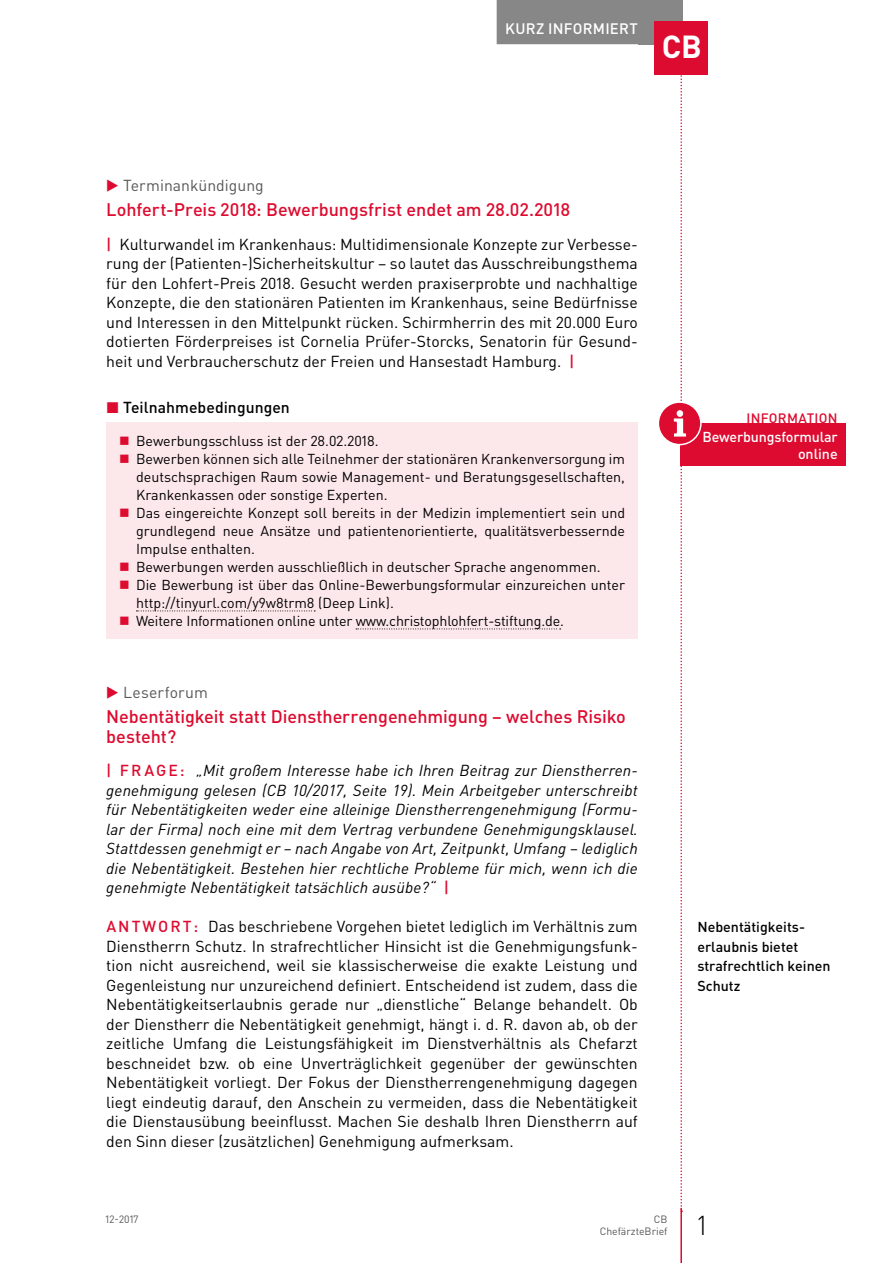
<style>
.page{position:relative;width:893px;height:1263px;background:#fff}
.page>*{position:absolute;margin:0;border:0;box-sizing:border-box;transform-origin:0 0}
.t1{font:700 31.5px "DIN Pro";color:#fff}
.t2{font:300 27px "DIN Pro";color:#000}
.t3{font:500 18px/20.1px "DIN Pro";color:#dd0b2f}
.t4{font:15.75px/19.5px "DIN Pro";color:#000;text-align:justify}
.t5{font:italic 15.75px/19.5px "DIN Pro";letter-spacing:.01em;color:#000;text-align:justify}
.t6{font:15.75px "DIN Pro";color:#575756}
.t7{font:500 15.75px "DIN Pro";letter-spacing:.005em;color:#000}
.t8{font:500 15.75px "DIN Pro";color:#dd0b2f}
.t9{font:500 15px "DIN Pro";letter-spacing:.015em;color:#fff}
.t10{font:14.25px/18px "DIN Pro";color:#000}
.t11{font:500 14.25px/19.5px "DIN Pro";color:#000}
.t12{font:500 14.25px/17.2px "DIN Pro";letter-spacing:-.01em;color:#fff;text-align:right}
.t13{font:500 13.5px "DIN Pro";color:#dd0b2f}
.t14{font:10.5px/12.8px "DIN Pro";color:#575756;text-align:right}
.s1{color:#dd0b2f}
.s2{font-weight:500;color:#dd0b2f}
.s3{font-weight:500;font-style:normal;color:#dd0b2f}
</style>
<div class="page">
<div style="left:638px;top:0;width:44px;height:44px;background:#878787"></div>
<hr style="left:680px;top:1208px;width:2px;height:55px;background:#dd0b2f">
<div style="left:655px;top:21px;width:53px;height:53px;background:#dd0b2f"></div>
<div style="left:497px;top:0;width:149px;height:44px;background:#878787"></div>
<div style="left:106px;top:422px;width:532px;height:217px;background:#fce7ea"></div>
<svg style="left:136px;top:610px;width:179px;height:1px"></svg>
<svg style="left:356px;top:628px;width:205px;height:1px"></svg>
<div style="left:680px;top:423px;width:166px;height:43px;background:#dd0b2f"></div>
<div style="left:658px;top:402px;width:43px;height:43px;background:#dd0b2f;border-radius:50%"></div>
<div style="left:658px;top:401px;width:44px;height:44px;border:2px solid #fff;border-radius:50%"></div>
<svg style="left:674px;top:0;width:12px;height:1212px"></svg>
<p class="t9" style="left:505px;top:18px;width:134px">Kurz informiert</p>
<h1 class="t1" style="left:662px;top:26px;width:42px">CB</h1>
<p class="t6" style="left:106px;top:175px;width:159px"><span class="s1">▶</span> Terminankündigung</p>
<p class="t3" style="left:106px;top:198px;width:465px">Lohfert-Preis 2018: Bewerbungsfrist endet am 28.02.2018</p>
<p class="t4" style="left:106px;top:234px;width:533px"><span class="s2">|</span> Kulturwandel im Krankenhaus: Multidimensionale Konzepte zur Verbesse&shy;rung der (Patienten-)Sicherheitskultur – so lautet das Ausschreibungsthema für den Lohfert-Preis 2018. Gesucht werden praxiserprobte und nachhaltige Konzepte, die den stationären Patienten im Krankenhaus, seine Bedürfnisse und Interessen in den Mittelpunkt rücken. Schirmherrin des mit 20.000 Euro dotierten Förderpreises ist Cornelia Prüfer-Storcks, Senatorin für Gesund&shy;heit und Verbraucherschutz der Freien und Hansestadt Hamburg. <span class="s2">|</span></p>
<p class="t7" style="left:106px;top:397px;width:185px"><span class="s1">◼</span> Teilnahmebedingungen</p>
<p class="t10" style="left:136px;top:431px;width:491px">Bewerbungsschluss ist der 28.02.2018.<br>Bewerben können sich alle Teilnehmer der stationären Krankenversorgung im deutschsprachigen Raum sowie Management- und Beratungsgesellschaften, Krankenkassen oder sonstige Experten.<br>Das eingereichte Konzept soll bereits in der Medizin implementiert sein und grundlegend neue Ansätze und patientenorientierte, qualitätsverbessernde Impulse enthalten.<br>Bewerbungen werden ausschließlich in deutscher Sprache angenommen.<br>Die Bewerbung ist über das Online-Bewerbungsformular einzureichen unter http://tinyurl.com/y9w8trm8 (Deep Link).<br>Weitere Informationen online unter www.christophlohfert-stiftung.de.</p>
<p class="t13" style="left:746px;top:409px;width:10px">INFORM</p>
<p class="t13" style="left:798px;top:409px;width:17px">ATION</p>
<p class="t12" style="left:702px;top:428px;width:137px">Bewerbungsformular online</p>
<p class="t6" style="left:106px;top:682px;width:103px"><span class="s1">▶</span> Leserforum</p>
<p class="t3" style="left:106px;top:705px;width:521px">Nebentätigkeit statt Dienstherrengenehmigung – welches Risiko besteht?</p>
<p class="t5" style="left:106px;top:761px;width:533px"><span class="s3">| FR A GE :</span> „Mit großem Interesse habe ich Ihren Beitrag zur Dienstherren&shy;genehmigung gelesen (CB 10/2017, Seite 19). Mein Arbeitgeber unterschreibt für Nebentätigkeiten weder eine alleinige Dienstherrengenehmigung (Formu&shy;lar der Firma) noch eine mit dem Vertrag verbundene Genehmigungsklausel.<br>Stattdessen genehmigt er – nach Angabe von Art, Zeitpunkt, Umfang – lediglich die Nebentätigkeit. Bestehen hier rechtliche Probleme für mich, wenn ich die genehmigte Nebentätigkeit tatsächlich ausübe?“ <span class="s3">|</span></p>
<p class="t8" style="left:106px;top:916px;width:64px">ANTWORT</p>
<p class="t4" style="left:106px;top:916px;width:533px;text-align:left;text-indent:87px"><span class="s2">:</span> Das beschriebene Vorgehen bietet lediglich im Verhältnis zum Dienstherrn Schutz. In strafrechtlicher Hinsicht ist die Genehmigungsfunk&shy;tion nicht ausreichend, weil sie klassischerweise die exakte Leistung und Gegenleistung nur unzureichend definiert. Entscheidend ist zudem, dass die Nebentätigkeitserlaubnis gerade nur „dienstliche“ Belange behandelt. Ob der Dienstherr die Nebentätigkeit genehmigt, hängt i. d. R. davon ab, ob der zeitliche Umfang die Leistungsfähigkeit im Dienstverhältnis als Chefarzt beschneidet bzw. ob eine Unverträglichkeit gegenüber der gewünschten Nebentätigkeit vorliegt. Der Fokus der Dienstherrengenehmigung dagegen liegt eindeutig darauf, den Anschein zu vermeiden, dass die Nebentätigkeit die Dienstausübung beeinflusst. Machen Sie deshalb Ihren Dienstherrn auf den Sinn dieser (zusätzlichen) Genehmigung aufmerksam.</p>
<p class="t11" style="left:697px;top:917px;width:135px">N ebentätigkeits&shy;erlaubnis bietet strafrechtlich keinen<br>Schutz</p>
<p class="t14" style="left:106px;top:1212px;width:34px">12-2017</p>
<p class="t14" style="left:600px;top:1212px;width:69px">CB<br>ChefärzteBrief</p>
<h2 class="t2" style="left:697px;top:1207px;width:11px">1</h2>
</div>
